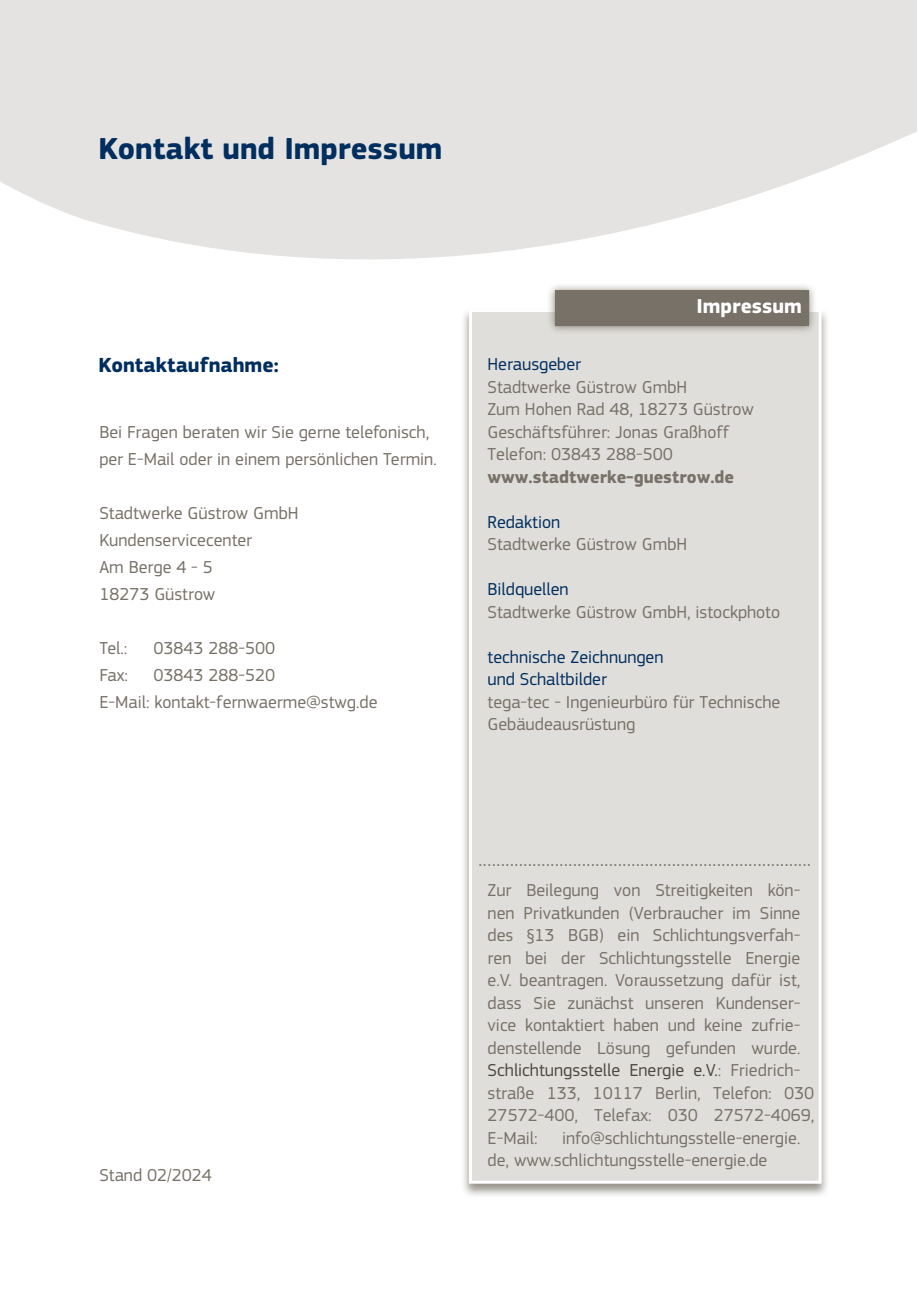
<style>
.page{position:relative;width:919px;height:1289px;background:#fff}
.page>*{position:absolute;margin:0;border:0;box-sizing:border-box;transform-origin:0 0}
.t1{font:700 31.5px "PF Square Sans Pro";color:#002e5e}
.t2{font:700 21.15px "PF Square Sans Pro";color:#002e5e}
.t3{font:700 21px "PF Square Sans Pro";color:#fff}
.t4{font:18px/22.5px "PF Square Sans Pro";color:#777167}
.t5{font:18px "Times New Roman";color:#777167}
.t6{font:18px/22.5px "PF Square Sans Pro";color:#002e5e}
.t7{font:700 18px "PF Square Sans Pro";color:#777167}
.s1{color:#4c4740}
</style>
<div class="page">
<svg style="left:0;top:0;width:916px;height:260px;background:#e7e6e5"></svg>
<div style="left:461px;top:307px;width:368px;height:890px;background:#777167;opacity:.75"></div>
<div style="left:469px;top:309px;width:352px;height:874px;background:#e0dedb;border:3px solid #fff"></div>
<div style="left:546px;top:282px;width:271px;height:53px;background:#777167;opacity:.75"></div>
<div style="left:555px;top:290px;width:254px;height:36px;background:#777167"></div>
<h1 class="t1" style="left:98px;top:130px;width:345px">Kontakt und Impressum</h1>
<p class="t2" style="left:98px;top:352px;width:182px">Kontaktaufnahme:</p>
<p class="t4" style="left:99px;top:418px;width:339px;line-height:27px">Bei Fragen beraten wir Sie gerne telefonisch, per E-Mail oder in einem persönlichen Termin.</p>
<p class="t4" style="left:99px;top:499px;width:201px;line-height:27px">Stadtwerke Güstrow GmbH<br>Kundenservicecenter<br>Am Berge 4 - 5<br>18273 Güstrow</p>
<p class="t4" style="left:99px;top:636px;width:29px">Tel.:</p>
<p class="t4" style="left:153px;top:636px;width:123px">03843 288-500</p>
<p class="t4" style="left:99px;top:663px;width:30px">Fax:</p>
<p class="t4" style="left:99px;top:661px;width:279px;line-height:27.3px;text-indent:54px">03843 288-520<br>E-Mail: kontakt-fernwaerme@stwg.de</p>
<p class="t3" style="left:696px;top:294px;width:107px">Impressum</p>
<p class="t6" style="left:487px;top:353px;width:95px">Herausgeber</p>
<p class="t4" style="left:487px;top:375px;width:268px">Stadtwerke Güstrow GmbH<br>Zum Hohen Rad 48, 18273 Güstrow<br>Geschäftsführer: Jonas Graßhoff<br>Telefon: 03843 288-500</p>
<p class="t7" style="left:487px;top:466px;width:248px">www.stadtwerke-guestrow.de</p>
<p class="t6" style="left:487px;top:510px;width:74px">Redaktion</p>
<p class="t4" style="left:487px;top:533px;width:201px">Stadtwerke Güstrow GmbH</p>
<p class="t6" style="left:487px;top:578px;width:83px">Bildquellen</p>
<p class="t4" style="left:487px;top:600px;width:294px">Stadtwerke Güstrow GmbH, istockphoto</p>
<p class="t6" style="left:487px;top:645px;width:177px">technische Zeichnungen und Schaltbilder</p>
<p class="t4" style="left:487px;top:690px;width:294px">tega-tec - Ingenieurbüro für Technische<br>Gebäudeausrüstung</p>
<p class="t4" style="left:99px;top:1163px;width:114px">Stand 02/2024</p>
<p class="t5" style="left:478px;top:847px;width:334px">..........................................................................</p>
<p class="t4" style="left:487px;top:879px;width:328px">Zur Beilegung von Streitigkeiten kön&shy;nen Privatkunden (Verbraucher im Sinne des §13 BGB) ein Schlichtungsverfah&shy;ren bei der Schlichtungsstelle Energie e.V. beantragen. Voraussetzung dafür ist, dass Sie zunächst unseren Kundenser&shy;vice kontaktiert haben und keine zufrie&shy;denstellende Lösung gefunden wurde.<br><span class="s1">Schlichtungsstelle Energie e.V.</span>: Friedrich&shy;straße 133, 10117 Berlin, Telefon: 030<br>27572-400, Telefax: 030 27572-4069, E-Mail:</p>
<p class="t4" style="left:487px;top:1126px;width:314px;text-indent:74px">info@schlichtungsstelle-energie. de, www.schlichtungsstelle-energie.de</p>
</div>
